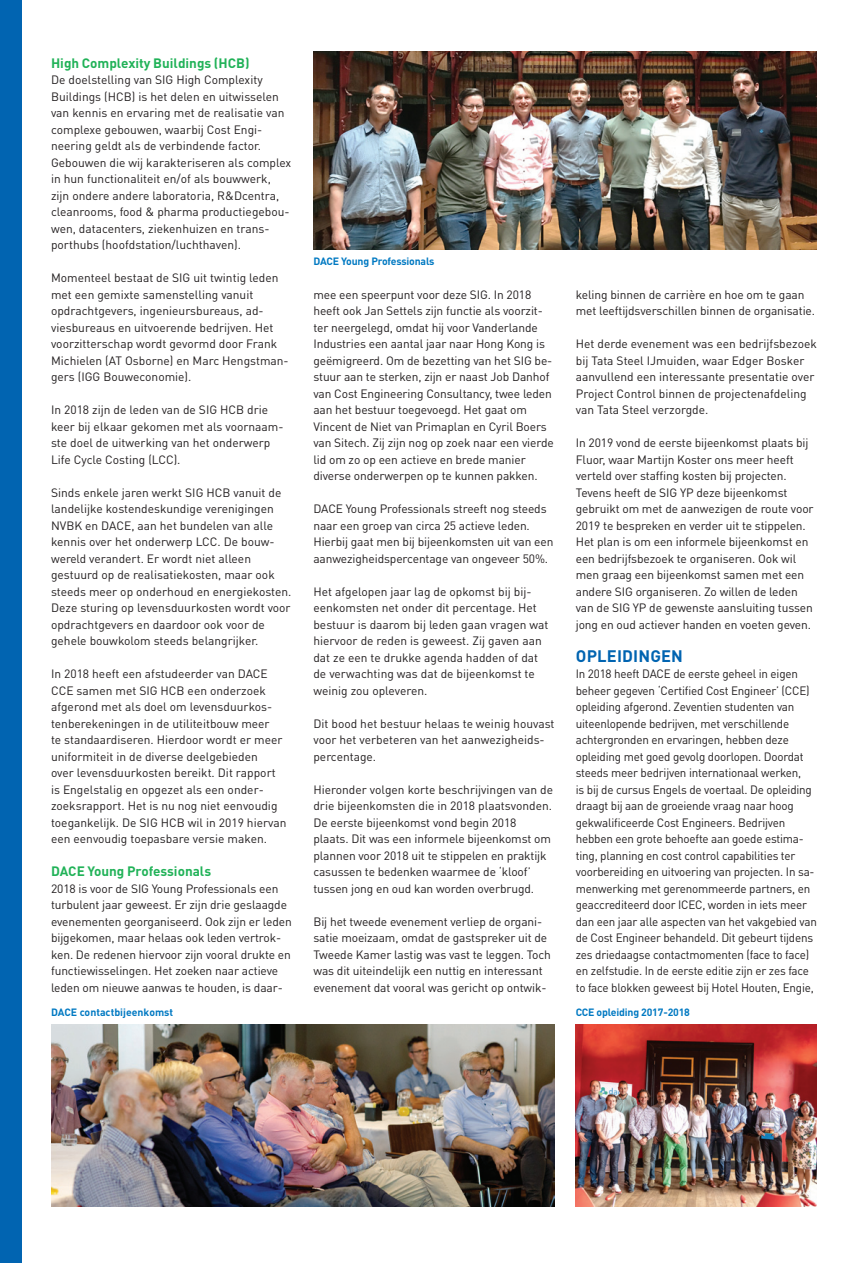
<style>
.page{position:relative;width:868px;height:1263px;background:#fff}
.page>*{position:absolute;margin:0;border:0;box-sizing:border-box;transform-origin:0 0}
.t1{font:700 16.5px "DIN Pro";letter-spacing:.01em;color:#0164b1}
.t2{font:700 13.5px "DIN Pro";color:#21b258}
.t3{font:12px/16.5px "DIN Pro";letter-spacing:-.01em;color:#231f20}
.t4{font:700 10.5px "DIN Pro";letter-spacing:-.015em;color:#0079c2}
</style>
<div class="page">
<div style="left:0;top:0;width:21px;height:1263px;background:#0164b1"></div>
<img style="left:313px;top:51px;width:503px;height:198px">
<img style="left:575px;top:1025px;width:241px;height:181px">
<img style="left:51px;top:1025px;width:503px;height:181px">
<p class="t2" style="left:51px;top:53px;width:200px">High Complexity Buildings (HCB)</p>
<p class="t3" style="left:51px;top:71px;width:242px">De doelstelling van SIG High Complexity Buildings (HCB) is het delen en uitwisselen van kennis en ervaring met de realisatie van complexe gebouwen, waarbij Cost Engi&shy;neering geldt als de verbindende factor.<br>Gebouwen die wij karakteriseren als complex in hun functionaliteit en/of als bouwwerk, zijn ondere andere laboratoria, R&amp;Dcentra, cleanrooms, food &amp; pharma productiegebou&shy;wen, datacenters, ziekenhuizen en trans&shy;porthubs (hoofdstation/luchthaven).</p>
<p class="t3" style="left:51px;top:269px;width:239px">Momenteel bestaat de SIG uit twintig leden met een gemixte samenstelling vanuit opdrachtgevers, ingenieursbureaus, ad&shy;viesbureaus en uitvoerende bedrijven. Het voorzitterschap wordt gevormd door Frank Michielen (AT Osborne) en Marc Hengstman&shy;gers (IGG Bouweconomie).</p>
<p class="t3" style="left:51px;top:401px;width:234px">In 2018 zijn de leden van de SIG HCB drie keer bij elkaar gekomen met als voornaam&shy;ste doel de uitwerking van het onderwerp Life Cycle Costing (LCC).</p>
<p class="t3" style="left:51px;top:483px;width:242px">Sinds enkele jaren werkt SIG HCB vanuit de landelijke kostendeskundige verenigingen NVBK en DACE, aan het bundelen van alle kennis over het onderwerp LCC. De bouw&shy;wereld verandert. Er wordt niet alleen gestuurd op de realisatiekosten, maar ook steeds meer op onderhoud en energiekosten.<br>Deze sturing op levensduurkosten wordt voor opdrachtgevers en daardoor ook voor de gehele bouwkolom steeds belangrijker.</p>
<p class="t3" style="left:51px;top:665px;width:237px">In 2018 heeft een afstudeerder van DACE CCE samen met SIG HCB een onderzoek afgerond met als doel om levensduurkos&shy;tenberekeningen in de utiliteitbouw meer<br>te standaardiseren. Hierdoor wordt er meer uniformiteit in de diverse deelgebieden<br>over levensduurkosten bereikt. Dit rapport is Engelstalig en opgezet als een onder&shy;zoeksrapport. Het is nu nog niet eenvoudig toegankelijk. De SIG HCB wil in 2019 hiervan een eenvoudig toepasbare versie maken.</p>
<p class="t2" style="left:51px;top:862px;width:161px">DACE Young Professionals</p>
<p class="t3" style="left:51px;top:879px;width:242px">2018 is voor de SIG Young Professionals een turbulent jaar geweest. Er zijn drie geslaagde evenementen georganiseerd. Ook zijn er leden bijgekomen, maar helaas ook leden vertrok&shy;ken. De redenen hiervoor zijn vooral drukte en functiewisselingen. Het zoeken naar actieve leden om nieuwe aanwas te houden, is daar-</p>
<p class="t4" style="left:313px;top:254px;width:123px">DACE Young Professionals</p>
<p class="t3" style="left:313px;top:285px;width:242px">mee een speerpunt voor deze SIG. In 2018 heeft ook Jan Settels zijn functie als voorzit&shy;ter neergelegd, omdat hij voor Vanderlande Industries een aantal jaar naar Hong Kong is geëmigreerd. Om de bezetting van het SIG be&shy;stuur aan te sterken, zijn er naast Job Danhof van Cost Engineering Consultancy, twee leden aan het bestuur toegevoegd. Het gaat om Vincent de Niet van Primaplan en Cyril Boers van Sitech. Zij zijn nog op zoek naar een vierde lid om zo op een actieve en brede manier diverse onderwerpen op te kunnen pakken.</p>
<p class="t3" style="left:313px;top:500px;width:241px">DACE Young Professionals streeft nog steeds naar een groep van circa 25 actieve leden.<br>Hierbij gaat men bij bijeenkomsten uit van een aanwezigheidspercentage van ongeveer 50%.</p>
<p class="t3" style="left:313px;top:582px;width:236px">Het afgelopen jaar lag de opkomst bij bij&shy;eenkomsten net onder dit percentage. Het bestuur is daarom bij leden gaan vragen wat hiervoor de reden is geweest. Zij gaven aan dat ze een te drukke agenda hadden of dat de verwachting was dat de bijeenkomst te weinig zou opleveren.</p>
<p class="t3" style="left:313px;top:714px;width:242px">Dit bood het bestuur helaas te weinig houvast voor het verbeteren van het aanwezigheids&shy;percentage.</p>
<p class="t3" style="left:313px;top:780px;width:241px">Hieronder volgen korte beschrijvingen van de drie bijeenkomsten die in 2018 plaatsvonden.<br>De eerste bijeenkomst vond begin 2018 plaats. Dit was een informele bijeenkomst om plannen voor 2018 uit te stippelen en praktijk casussen te bedenken waarmee de ‘kloof’ tussen jong en oud kan worden overbrugd.</p>
<p class="t3" style="left:313px;top:912px;width:239px">Bij het tweede evenement verliep de organi&shy;satie moeizaam, omdat de gastspreker uit de Tweede Kamer lastig was vast te leggen. Toch was dit uiteindelijk een nuttig en interessant evenement dat vooral was gericht op ontwik-</p>
<p class="t3" style="left:575px;top:285px;width:241px">keling binnen de carrière en hoe om te gaan met leeftijdsverschillen binnen de organisatie.</p>
<p class="t3" style="left:575px;top:335px;width:242px">Het derde evenement was een bedrijfsbezoek bij Tata Steel IJmuiden, waar Edger Bosker aanvullend een interessante presentatie over Project Control binnen de projectenafdeling van Tata Steel verzorgde.</p>
<p class="t3" style="left:575px;top:434px;width:239px">In 2019 vond de eerste bijeenkomst plaats bij Fluor, waar Martijn Koster ons meer heeft verteld over staffing kosten bij projecten.<br>Tevens heeft de SIG YP deze bijeenkomst gebruikt om met de aanwezigen de route voor 2019 te bespreken en verder uit te stippelen.<br>Het plan is om een informele bijeenkomst en een bedrijfsbezoek te organiseren. Ook wil men graag een bijeenkomst samen met een andere SIG organiseren. Zo willen de leden van de SIG YP de gewenste aansluiting tussen jong en oud actiever handen en voeten geven.</p>
<h1 class="t1" style="left:576px;top:644px;width:109px">Opleidingen</h1>
<p class="t3" style="left:575px;top:665px;width:242px">In 2018 heeft DACE de eerste geheel in eigen beheer gegeven ‘Certified Cost Engineer’ (CCE) opleiding afgerond. Zeventien studenten van uiteenlopende bedrijven, met verschillende achtergronden en ervaringen, hebben deze opleiding met goed gevolg doorlopen. Doordat steeds meer bedrijven internationaal werken,<br>is bij de cursus Engels de voertaal. De opleiding draagt bij aan de groeiende vraag naar hoog gekwalificeerde Cost Engineers. Bedrijven hebben een grote behoefte aan goede estima&shy;ting, planning en cost control capabilities ter voorbereiding en uitvoering van projecten. In sa&shy;menwerking met gerenommeerde partners, en geaccrediteerd door ICEC, worden in iets meer dan een jaar alle aspecten van het vakgebied van de Cost Engineer behandeld. Dit gebeurt tijdens zes driedaagse contactmomenten (face to face) en zelfstudie. In de eerste editie zijn er zes face to face blokken geweest bij Hotel Houten, Engie,</p>
<p class="t4" style="left:51px;top:1005px;width:124px">DACE contactbijeenkomst</p>
<p class="t4" style="left:575px;top:1005px;width:116px">CCE opleiding 2017-2018</p>
</div>
